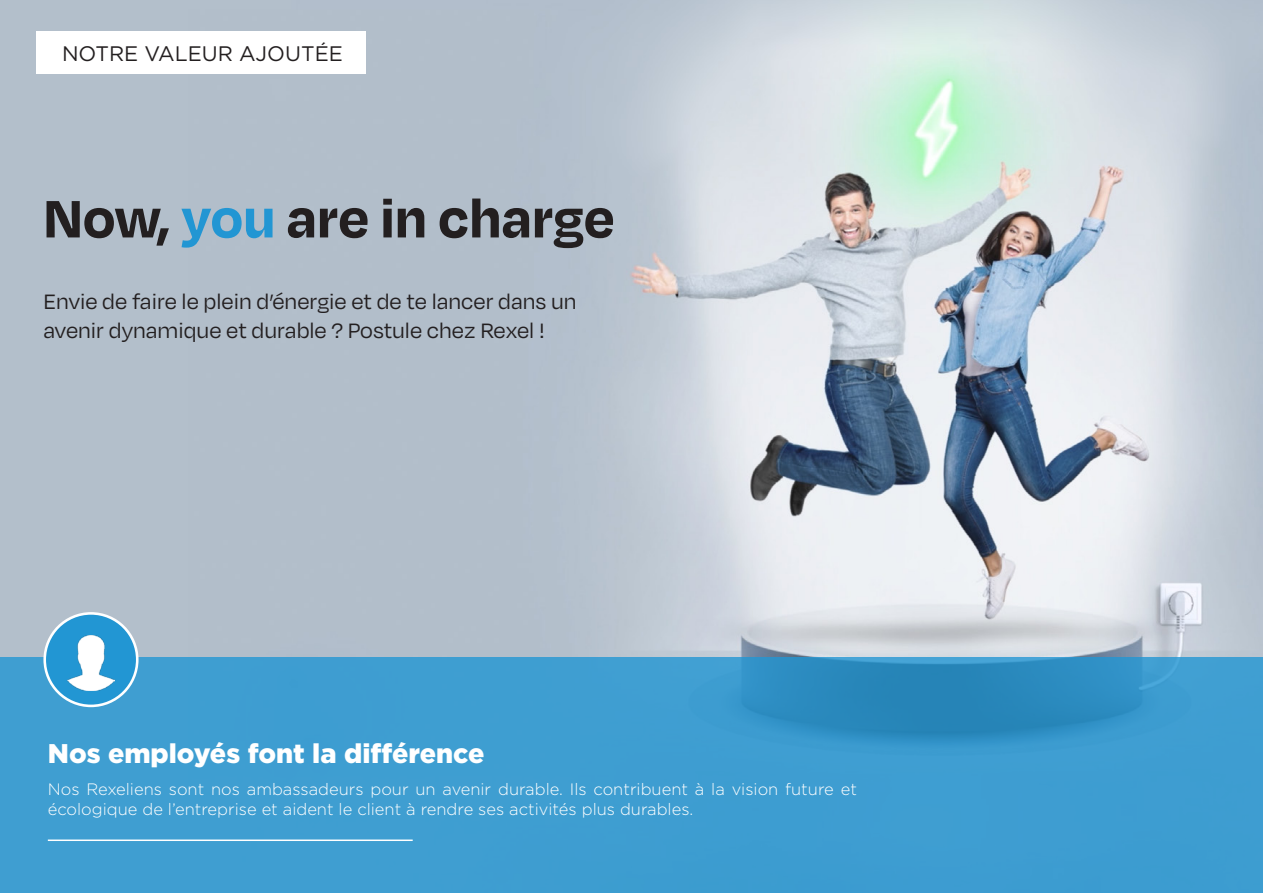
<style>
.page{position:relative;width:1263px;height:893px;background:#fff}
.page>*{position:absolute;margin:0;border:0;box-sizing:border-box;transform-origin:0 0}
.t1{font:700 60.6px "Degular";color:#231f20}
.t2{font:900 27px "Gotham";color:#fff}
.t3{font:24px/28.8px "Degular";color:#231f20}
.t4{font:21px "Gotham";color:#231f20}
.t5{font:300 16.5px/19.8px "Gotham";color:#fff}
.s1{color:#2296d3}
</style>
<div class="page">
<img style="left:0;top:0;width:1263px;height:657px">
<svg style="left:0;top:657px;width:1263px;height:236px;background:#3c9bce"></svg>
<div style="left:45px;top:613px;width:92px;height:93px;background:#2296d3;border-radius:50%"></div>
<div style="left:43px;top:612px;width:96px;height:95px;border:3px solid #fff;border-radius:50%"></div>
<img style="left:68px;top:636px;width:46px;height:55px">
<hr style="left:48px;top:839px;width:365px;height:2px;background:#fff">
<div style="left:36px;top:31px;width:330px;height:43px;background:#fff"></div>
<p class="t4" style="left:62px;top:40px;width:282px">NOTRE VALEUR AJOUTÉE</p>
<p class="t1" style="left:43px;top:180px;width:573px">Now, <span class="s1">you</span> are in charge</p>
<p class="t3" style="left:43px;top:286px;width:535px">Envie de faire le plein d’énergie et de te lancer dans un avenir dynamique et durable ? Postule chez Rexel !</p>
<p class="t2" style="left:48px;top:735px;width:438px">Nos employés font la différence</p>
<p class="t5" style="left:48px;top:779px;width:811px">Nos Rexeliens sont nos ambassadeurs pour un avenir durable. Ils contribuent à la vision future et écologique de l’entreprise et aident le client à rendre ses activités plus durables.</p>
</div>
